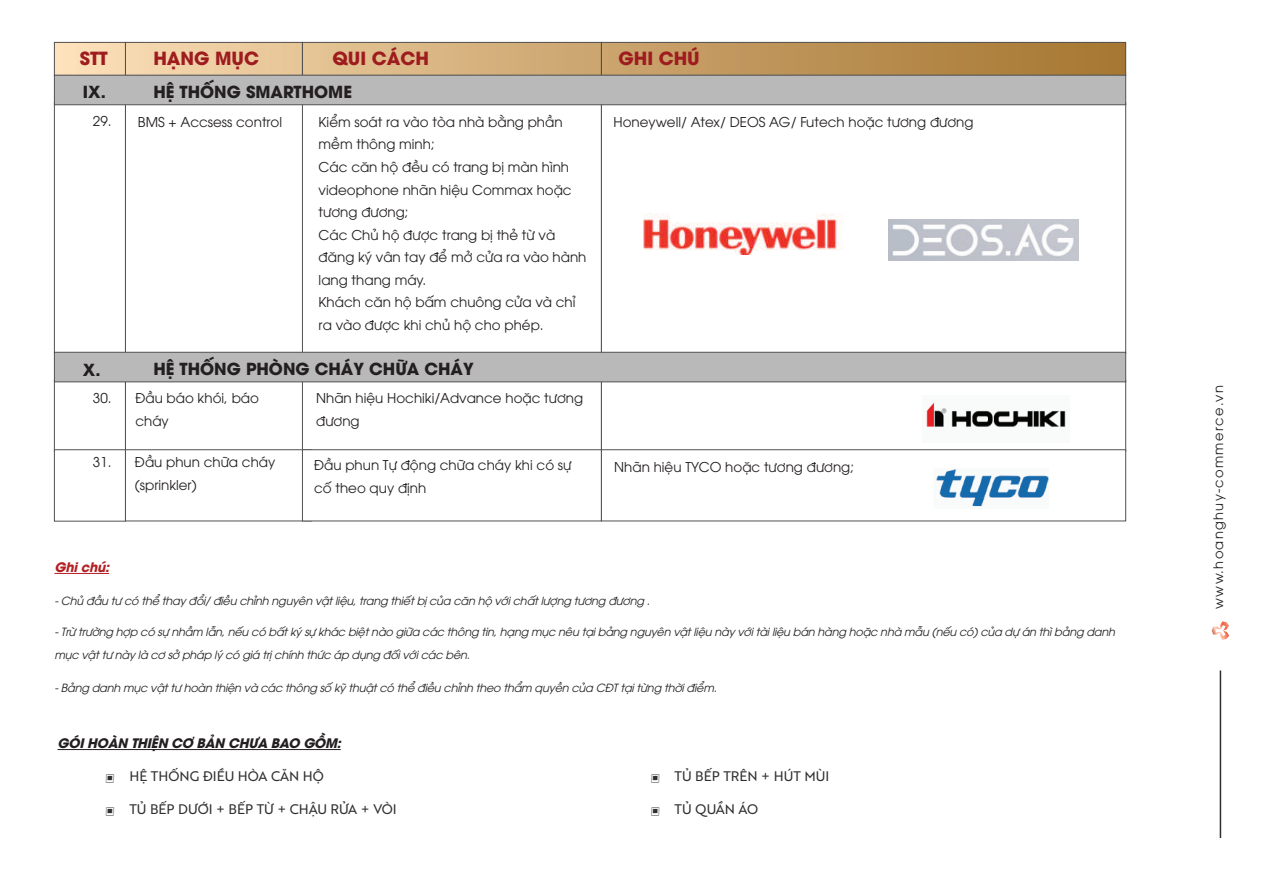
<style>
.page{position:relative;width:1263px;height:893px;background:#fff}
.page>*{position:absolute;margin:0;border:0;box-sizing:border-box;transform-origin:0 0}
.t1{font:700 30px/33px "Eras Contour";color:#2e2f2f}
.t2{font:700 18px "UTM Avo";color:#9e1c1f}
.t3{font:700 16.5px "UTM Avo";color:#231f20}
.t4{font:13.5px/22.5px "UTM Avo";color:#231f20}
.t5{font:13.5px "SVN Brother 1816";color:#2e2f2f}
.t6{font:italic 700 13.05px "UTM Avo";letter-spacing:-.015em;color:#231f20}
.t7{font:13.05px "UTM Avo";letter-spacing:.1em;color:#231f20}
.t8{font:italic 700 13.05px "UTM Avo";letter-spacing:-.015em;color:#b31f23}
.t9{font:italic 11.25px/22.5px "UTM Avo";letter-spacing:-.015em;color:#231f20}
</style>
<div class="page">
<div style="left:54px;top:42px;width:1072px;height:34px;background:linear-gradient(to right,#fadeb7,#a2732e)"></div>
<div style="left:54px;top:42px;width:72px;height:34px;border:1px solid #515151"></div>
<div style="left:302px;top:42px;width:300px;height:34px;border:1px solid #515151"></div>
<div style="left:601px;top:42px;width:525px;height:34px;border:1px solid #515151"></div>
<div style="left:125px;top:42px;width:178px;height:34px;border:1px solid #515151"></div>
<div style="left:54px;top:103px;width:72px;height:251px;background:#fff;border:1px solid #515151"></div>
<div style="left:601px;top:103px;width:525px;height:251px;background:#fff;border:1px solid #515151"></div>
<div style="left:125px;top:103px;width:178px;height:251px;background:#fff;border:1px solid #515151"></div>
<div style="left:54px;top:380px;width:72px;height:72px;background:#fff;border:1px solid #515151"></div>
<div style="left:125px;top:380px;width:186px;height:72px;background:#fff;border:1px solid #515151"></div>
<div style="left:302px;top:380px;width:300px;height:72px;background:#fff;border:1px solid #515151"></div>
<div style="left:601px;top:380px;width:525px;height:72px;background:#fff;border:1px solid #515151"></div>
<div style="left:54px;top:450px;width:72px;height:71px;background:#fff"></div>
<div style="left:125px;top:450px;width:186px;height:71px;background:#fff"></div>
<div style="left:302px;top:450px;width:300px;height:71px;background:#fff"></div>
<div style="left:601px;top:450px;width:525px;height:71px;background:#fff"></div>
<div style="left:54px;top:75px;width:1072px;height:30px;background:#bab9b9;border:1px solid #515151"></div>
<div style="left:54px;top:352px;width:1072px;height:30px;background:#bab9b9;border:1px solid #515151"></div>
<img style="left:643px;top:213px;width:200px;height:41px">
<img style="left:888px;top:220px;width:191px;height:41px">
<img style="left:926px;top:402px;width:140px;height:25px">
<img style="left:936px;top:469px;width:112px;height:38px">
<hr style="left:54px;top:573px;width:55px;height:1px;background:#b31f23">
<hr style="left:58px;top:749px;width:283px;height:1px;background:#231f20">
<svg style="left:1212px;top:621px;width:17px;height:19px"></svg>
<hr style="left:1220px;top:670px;width:1px;height:168px;background:#2e2f2f">
<h2 class="t2" style="left:80px;top:43px;width:30px">STT</h2>
<h2 class="t2" style="left:153px;top:43px;width:107px">HẠNG MỤC</h2>
<h2 class="t2" style="left:332px;top:43px;width:98px">QUI CÁCH</h2>
<h2 class="t2" style="left:618px;top:43px;width:83px">GHI CHÚ</h2>
<p class="t3" style="left:83px;top:79px;width:25px">IX.</p>
<p class="t3" style="left:153px;top:78px;width:200px">HỆ THỐNG SMARTHOME</p>
<p class="t4" style="left:93px;top:109px;width:20px">29.</p>
<p class="t4" style="left:319px;top:109px;width:269px">Kiểm soát ra vào tòa nhà bằng phần mềm thông minh;<br>Các căn hộ đều có trang bị màn hình videophone nhãn hiệu Commax hoặc tương đương;<br>Các Chủ hộ được trang bị thẻ từ và đăng ký vân tay để mở cửa ra vào hành lang thang máy.<br>Khách căn hộ bấm chuông cửa và chỉ ra vào được khi chủ hộ cho phép.</p>
<p class="t4" style="left:138px;top:109px;width:146px">BMS + Accsess control</p>
<p class="t4" style="left:613px;top:110px;width:362px">Honeywell/ Atex/ DEOS AG/ Futech hoặc tương đương</p>
<p class="t3" style="left:83px;top:356px;width:19px">X.</p>
<p class="t3" style="left:153px;top:355px;width:322px">HỆ THỐNG PHÒNG CHÁY CHỮA CHÁY</p>
<p class="t4" style="left:135px;top:386px;width:125px">Đầu báo khói, báo cháy</p>
<p class="t4" style="left:93px;top:385px;width:20px">30.</p>
<p class="t4" style="left:316px;top:386px;width:269px">Nhãn hiệu Hochiki/Advance hoặc tương đương</p>
<p class="t4" style="left:135px;top:450px;width:142px">Đầu phun chữa cháy (sprinkler)</p>
<p class="t4" style="left:614px;top:454px;width:241px">Nhãn hiệu TYCO hoặc tương đương;</p>
<p class="t4" style="left:93px;top:449px;width:20px">31.</p>
<p class="t4" style="left:314px;top:453px;width:259px">Đầu phun Tự động chữa cháy khi có sự cố theo quy định</p>
<p class="t8" style="left:54px;top:556px;width:56px">Ghi chú:</p>
<p class="t9" style="left:54px;top:588px;width:597px">- Chủ đầu tư có thể thay đổi/ điều chỉnh nguyên vật liệu, trang thiết bị của căn hộ với chất lượng tương đương .</p>
<p class="t9" style="left:54px;top:620px;width:1062px">- Trừ trường hợp có sự nhầm lẫn, nếu có bất ký sự khác biệt nào giữa các thông tin, hạng mục nêu tại bảng nguyên vật liệu này với tài liệu bán hàng hoặc nhà mẫu (nếu có) của dự án thì bảng danh mục vật tư này là cơ sở pháp lý có giá trị chính thức áp dụng đối với các bên.</p>
<p class="t9" style="left:54px;top:675px;width:664px">- Bảng danh mục vật tư hoàn thiện và các thông số kỹ thuật có thể điều chỉnh theo thẩm quyền của CĐT tại từng thời điểm.</p>
<p class="t6" style="left:58px;top:733px;width:285px">GÓI HOÀN THIỆN CƠ BẢN CHƯA BAO GỒM:</p>
<h1 class="t1" style="left:106px;top:751px;width:10px">. .</h1>
<p class="t5" style="left:674px;top:767px;width:156px">TỦ BẾP TRÊN + HÚT MÙI</p>
<p class="t5" style="left:129px;top:767px;width:196px">HỆ THỐNG ĐIỀU HÒA CĂN HỘ</p>
<p class="t5" style="left:129px;top:800px;width:269px">TỦ BẾP DƯỚI + BẾP TỪ + CHẬU RỬA + VÒI</p>
<h1 class="t1" style="left:651px;top:751px;width:10px">. .</h1>
<p class="t5" style="left:674px;top:800px;width:85px">TỦ QUẦN ÁO</p>
<p class="t7" style="left:1208px;top:609px;width:225px;rotate:-90deg">www.hoanghuy-commerce.vn</p>
</div>
